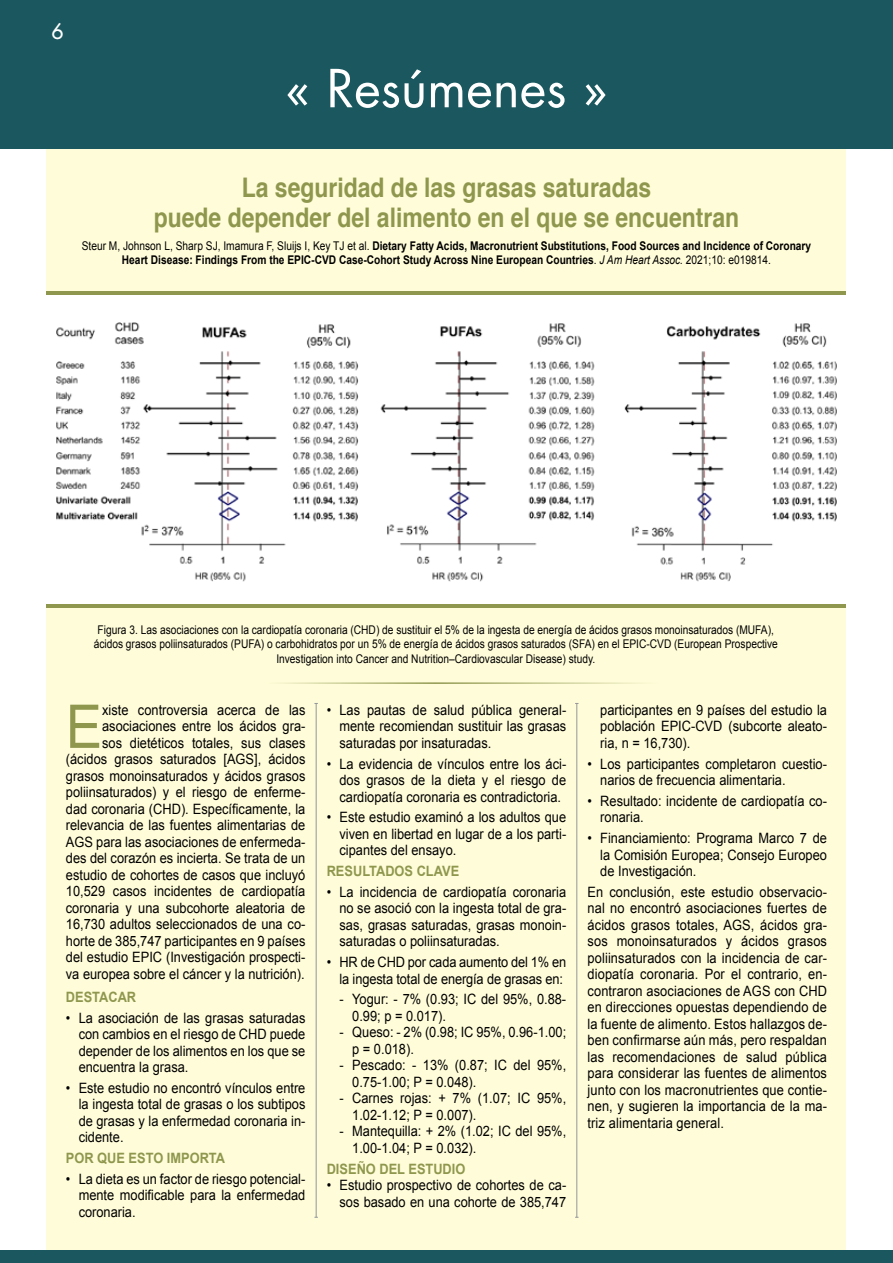
<style>
.page{position:relative;width:893px;height:1263px;background:#fff}
.page>*{position:absolute;margin:0;border:0;box-sizing:border-box;transform-origin:0 0}
.t1{font:60.3px "Arial";color:#8f974e;scale:.9 1}
.t2{font:51px "Futura Std";color:#fff}
.t3{font:700 27px/30px "Helvetica";color:#8f974e;text-align:center;scale:.85 1}
.t4{font:500 21px "Futura Std";color:#fff}
.t5{font:14.25px/16.5px "Arial";color:#000;text-align:justify;scale:.9 1}
.t6{font:700 14.25px "Arial";color:#8f974e;scale:.9 1}
.t7{font:12px/14.4px "Arial";color:#000;text-align:center;scale:.85 1}
.t8{font:700 12px/14.4px "Arial";color:#000;text-align:center;scale:.85 1}
.s1{font-weight:400}
.s2{font-weight:400;font-style:italic}
</style>
<div class="page">
<div style="left:47px;top:264px;width:799px;height:31px;background:#8f974e"></div>
<div style="left:47px;top:604px;width:799px;height:31px;background:#8f974e"></div>
<div style="left:47px;top:144px;width:799px;height:147px;background:#fffdd9"></div>
<div style="left:47px;top:608px;width:799px;height:645px;background:#fffdd9"></div>
<div style="left:0;top:0;width:893px;height:149px;background:#1a575f"></div>
<div style="left:0;top:1250px;width:893px;height:13px;background:#1a575f"></div>
<hr style="left:316px;top:703px;width:1px;height:514px;background:#939598">
<hr style="left:576px;top:703px;width:1px;height:514px;background:#939598">
<img style="left:56px;top:322px;width:781px;height:259px">
<hr style="left:268px;top:682px;width:391px;height:2px;background:#8f974e">
<h3 class="t4" style="left:52px;top:18px;width:14px">6</h3>
<h2 class="t2" style="left:285px;top:56px;width:324px">« Resúmenes »</h2>
<h3 class="t3" style="left:154px;top:173px;width:690px">La seguridad de las grasas saturadas<br>puede depender del alimento en el que se encuentran</h3>
<p class="t8" style="left:82px;top:239px;width:860px"><span class="s1">Steur M, Johnson L, Sharp SJ, Imamura F, Sluijs I, Key TJ et al.</span> Dietary Fatty Acids, Macronutrient Substitutions, Food Sources and Incidence of Coronary<br>Heart Disease: Findings From the EPIC-CVD Case-Cohort Study Across Nine European Countries<span class="s1">.</span> <span class="s2">J Am Heart Assoc.</span> <span class="s1">2021;10: e019814.</span></p>
<p class="t7" style="left:94px;top:622px;width:807px">Figura 3. Las asociaciones con la cardiopatía coronaria (CHD) de sustituir el 5% de la ingesta de energía de ácidos grasos monoinsaturados (MUFA), ácidos grasos poliinsaturados (PUFA) o carbohidratos por un 5% de energía de ácidos grasos saturados (SFA) en el EPIC-CVD (European Prospective<br>Investigation into Cancer and Nutrition–Cardiovascular Disease) study.</p>
<h1 class="t1" style="left:66px;top:687px;width:42px">E</h1>
<p class="t5" style="left:66px;top:702px;width:268px;text-align:right">xiste controversia acerca de las asociaciones entre los ácidos gra-<br>sos dietéticos totales, sus clases (ácidos grasos saturados [AGS], ácidos grasos monoinsaturados y ácidos grasos poliinsaturados) y el riesgo de enferme&shy;dad coronaria (CHD). Específicamente, la relevancia de las fuentes alimentarias de AGS para las asociaciones de enfermeda&shy;des del corazón es incierta. Se trata de un estudio de cohortes de casos que incluyó 10,529 casos incidentes de cardiopatía coronaria y una subcohorte aleatoria de 16,730 adultos seleccionados de una co&shy;horte de 385,747 participantes en 9 países del estudio EPIC (Investigación prospecti&shy;va europea sobre el cáncer y la nutrición).</p>
<p class="t6" style="left:66px;top:987px;width:80px">DESTACAR</p>
<p class="t5" style="left:79px;top:1009px;width:253px;text-indent:-13px">• La asociación de las grasas saturadas con cambios en el riesgo de CHD puede depender de los alimentos en los que se encuentra la grasa.</p>
<p class="t5" style="left:79px;top:1080px;width:253px;text-indent:-13px">• Este estudio no encontró vínculos entre la ingesta total de grasas o los subtipos de grasas y la enfermedad coronaria in&shy;cidente.</p>
<p class="t6" style="left:66px;top:1149px;width:178px">POR QUE ESTO IMPORTA</p>
<p class="t5" style="left:79px;top:1171px;width:253px;text-indent:-13px">• La dieta es un factor de riesgo potencial&shy;mente modificable para la enfermedad coronaria.</p>
<p class="t5" style="left:339px;top:702px;width:253px;text-indent:-13px">• Las pautas de salud pública general&shy;mente recomiendan sustituir las grasas saturadas por insaturadas.</p>
<p class="t5" style="left:339px;top:755px;width:253px;text-indent:-13px">• La evidencia de vínculos entre los áci&shy;dos grasos de la dieta y el riesgo de cardiopatía coronaria es contradictoria.</p>
<p class="t5" style="left:339px;top:809px;width:253px;text-indent:-13px">• Este estudio examinó a los adultos que viven en libertad en lugar de a los parti&shy;cipantes del ensayo.</p>
<p class="t6" style="left:327px;top:862px;width:149px">RESULTADOS CLAVE</p>
<p class="t5" style="left:339px;top:884px;width:253px;text-indent:-13px">• La incidencia de cardiopatía coronaria no se asoció con la ingesta total de gra&shy;sas, grasas saturadas, grasas monoin&shy;saturadas o poliinsaturadas.</p>
<p class="t5" style="left:327px;top:954px;width:268px;text-align:right">• HR de CHD por cada aumento del 1% en la ingesta total de energía de grasas en:</p>
<p class="t5" style="left:352px;top:991px;width:239px;text-indent:-13px">- Yogur: - 7% (0.93; IC del 95%, 0.88-<br>0.99; p = 0.017).</p>
<p class="t5" style="left:352px;top:1024px;width:239px;text-indent:-13px">- Queso: - 2% (0.98; IC 95%, 0.96-1.00; p = 0.018).</p>
<p class="t5" style="left:352px;top:1057px;width:239px;text-indent:-13px">- Pescado: - 13% (0.87; IC del 95%,<br>0.75-1.00; P = 0.048).</p>
<p class="t5" style="left:352px;top:1090px;width:239px;text-indent:-13px">- Carnes rojas: + 7% (1.07; IC 95%,<br>1.02-1.12; P = 0.007).</p>
<p class="t5" style="left:352px;top:1123px;width:239px;text-indent:-13px">- Mantequilla: + 2% (1.02; IC del 95%,<br>1.00-1.04; P = 0.032).</p>
<p class="t6" style="left:327px;top:1159px;width:156px">DISEÑO DEL ESTUDIO</p>
<p class="t5" style="left:327px;top:1177px;width:268px;text-align:right">• Estudio prospectivo de cohortes de ca&shy;sos basado en una cohorte de 385,747</p>
<p class="t5" style="left:600px;top:702px;width:253px">participantes en 9 países del estudio la población EPIC-CVD (subcorte aleato&shy;ria, n = 16,730).</p>
<p class="t5" style="left:600px;top:755px;width:253px;text-indent:-13px">• Los participantes completaron cuestio&shy;narios de frecuencia alimentaria.</p>
<p class="t5" style="left:600px;top:793px;width:253px;text-indent:-13px">• Resultado: incidente de cardiopatía co&shy;ronaria.</p>
<p class="t5" style="left:600px;top:830px;width:253px;text-indent:-13px">• Financiamiento: Programa Marco 7 de la Comisión Europea; Consejo Europeo de Investigación.</p>
<p class="t5" style="left:587px;top:884px;width:268px">En conclusión, este estudio observacio&shy;nal no encontró asociaciones fuertes de ácidos grasos totales, AGS, ácidos gra&shy;sos monoinsaturados y ácidos grasos poliinsaturados con la incidencia de car&shy;diopatía coronaria. Por el contrario, en&shy;contraron asociaciones de AGS con CHD en direcciones opuestas dependiendo de la fuente de alimento. Estos hallazgos de&shy;ben confirmarse aún más, pero respaldan las recomendaciones de salud pública para considerar las fuentes de alimentos junto con los macronutrientes que contie&shy;nen, y sugieren la importancia de la ma&shy;triz alimentaria general.</p>
</div>
